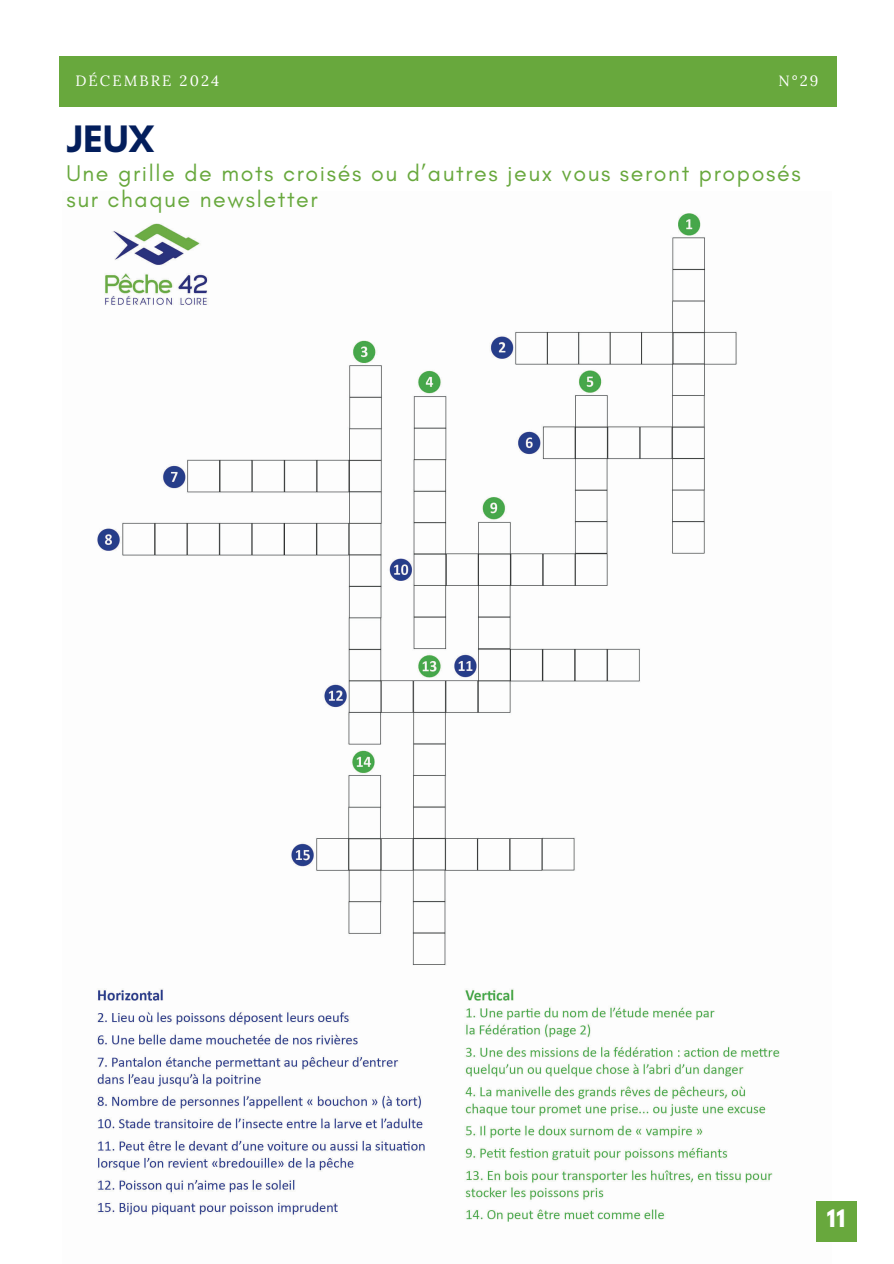
<style>
.page{position:relative;width:894px;height:1264px;background:#fff}
.page>*{position:absolute;margin:0;border:0;box-sizing:border-box;transform-origin:0 0}
.t1{font:700 39px "Glacial Indifference";color:#031e5c}
.t2{font:23.1px/25.8px "Glacial Indifference";letter-spacing:.07em;color:#68a83d}
.t3{font:700 21.45px "League Spartan";color:#fff}
.t4{font:14.85px "Lora";letter-spacing:.14em;color:#fff}
</style>
<div class="page">
<div style="left:59px;top:56px;width:776px;height:51px;background:#68a83d"></div>
<img style="left:97px;top:213px;width:734px;height:1029px">
<div style="left:816px;top:1201px;width:40px;height:40px;background:#68a83d"></div>
<p class="t4" style="left:75px;top:69px;width:145px">DÉCEMBRE 2024</p>
<p class="t4" style="left:778px;top:69px;width:42px">N°29</p>
<h1 class="t1" style="left:66px;top:115px;width:90px">JEUX</h1>
<p class="t2" style="left:66px;top:161px;width:735px">Une grille de mots croisés ou d’autres jeux vous seront proposés sur chaque newsletter</p>
<p class="t3" style="left:826px;top:1201px;width:20px">11</p>
</div>
